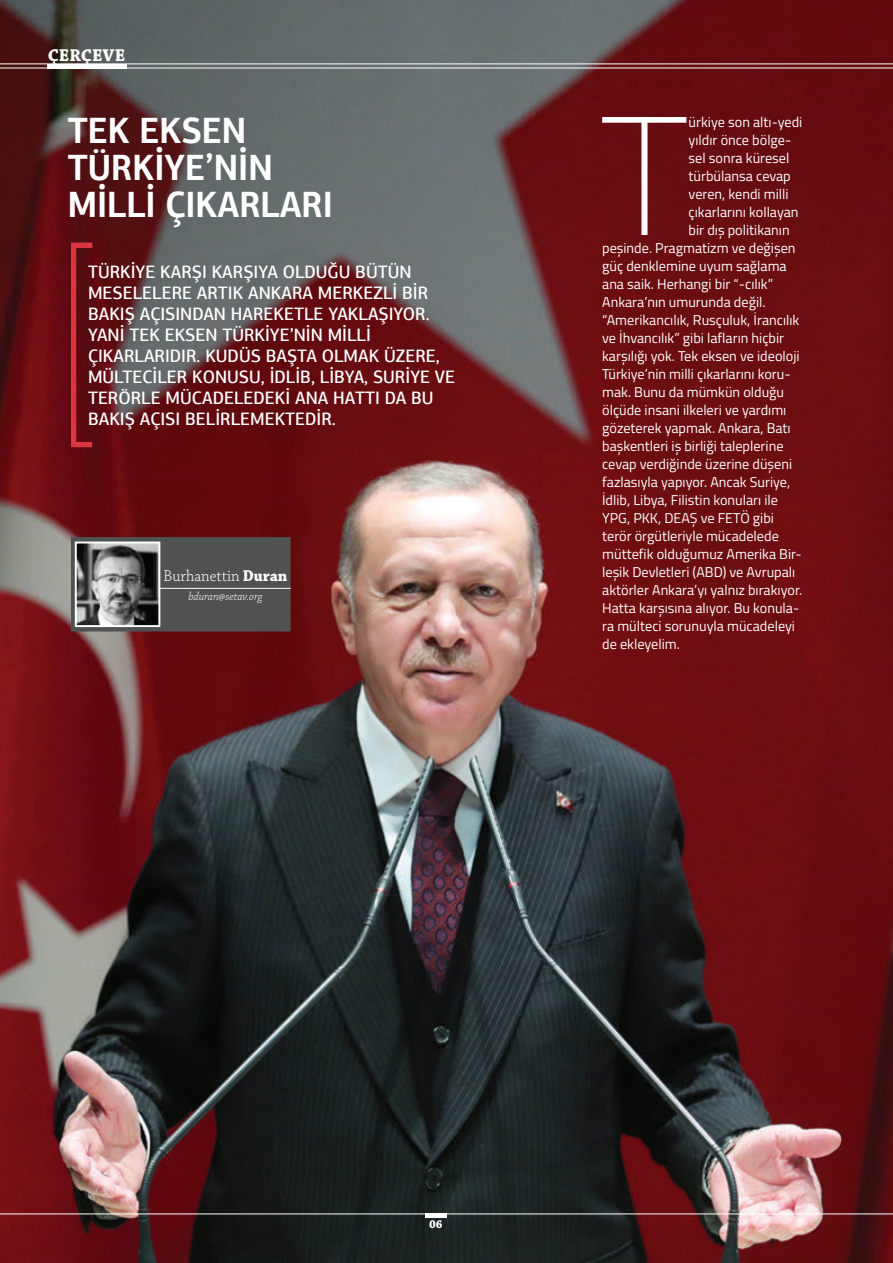
<style>
.page{position:relative;width:893px;height:1263px;background:#fff}
.page>*{position:absolute;margin:0;border:0;box-sizing:border-box;transform-origin:0 0}
.t1{font:100 168.6px "Titillium Web";color:#fff}
.t2{font:700 36.6px/36.9px "PF Agora Sans Pro";color:#fff;scale:.9 1}
.t3{font:500 18px/21px "PF Agora Sans Pro";color:#fff;scale:.95 1}
.t4{font:700 18px "Chaparral Pro";letter-spacing:.005em;color:#fff}
.t5{font:300 16.5px "Chaparral Pro";color:#fff;scale:.95 1}
.t6{font:14.25px "Titillium Web";color:#fff}
.t7{font:italic 300 12px "Chaparral Pro";color:#fff;scale:.95 1}
.t8{font:700 12px "Chaparral Pro";color:#fff}
.s1{font-weight:700}
</style>
<div class="page">
<img style="left:0;top:0;width:893px;height:1263px">
<svg style="left:68px;top:240px;width:29px;height:210px;background:#73131a"></svg>
<div style="left:71px;top:537px;width:220px;height:94px;background:#505252"></div>
<hr style="left:160px;top:588px;width:131px;height:1px;background:#fff">
<img style="left:78px;top:544px;width:79px;height:80px">
<div style="left:75px;top:541px;width:85px;height:86px;border:2px solid #fff"></div>
<hr style="left:47px;top:64px;width:79px;height:4px;background:#fff">
<hr style="left:0;top:64px;width:893px;height:1px;background:#fff">
<hr style="left:0;top:68px;width:893px;height:1px;background:#fff">
<hr style="left:425px;top:1214px;width:21px;height:4px;background:#fff">
<hr style="left:0;top:1214px;width:893px;height:1px;background:#fff">
<p class="t4" style="left:48px;top:44px;width:79px">ÇERÇEVE</p>
<h2 class="t2" style="left:68px;top:112px;width:296px">TEK EKSEN<br>TÜRKIYE’NIN<br>MILLI ÇIKARLARI</h2>
<p class="t3" style="left:88px;top:262px;width:388px">TÜRKIYE KARŞI KARŞIYA OLDUĞU BÜTÜN MESELELERE ARTIK ANKARA MERKEZLI BIR BAKIŞ AÇISINDAN HAREKETLE YAKLAŞIYOR.<br>YANI TEK EKSEN TÜRKIYE’NIN MILLI ÇIKARLARIDIR. KUDÜS BAŞTA OLMAK ÜZERE, MÜLTECILER KONUSU, İDLIB, LIBYA, SURIYE VE TERÖRLE MÜCADELEDEKI ANA HATTI DA BU BAKIŞ AÇISI BELIRLEMEKTEDIR.</p>
<p class="t5" style="left:164px;top:567px;width:132px">Burhanettin <span class="s1">Duran</span></p>
<p class="t7" style="left:188px;top:590px;width:79px">bduran@setav.org</p>
<h1 class="t1" style="left:600px;top:56px;width:90px">T</h1>
<p class="t6" style="left:689px;top:112px;width:115px">ürkiye son altı-yedi</p>
<p class="t6" style="left:689px;top:130px;width:104px">yıldır önce bölge-</p>
<p class="t6" style="left:689px;top:148px;width:102px">sel sonra küresel</p>
<p class="t6" style="left:689px;top:166px;width:104px">türbülansa cevap</p>
<p class="t6" style="left:689px;top:184px;width:101px">veren, kendi milli</p>
<p class="t6" style="left:689px;top:202px;width:111px">çıkarlarını kollayan</p>
<p class="t6" style="left:689px;top:220px;width:103px">bir dış politikanın</p>
<p class="t6" style="left:602px;top:238px;width:195px">peşinde. Pragmatizm ve değişen</p>
<p class="t6" style="left:602px;top:256px;width:186px">güç denklemine uyum sağlama</p>
<p class="t6" style="left:602px;top:274px;width:172px">ana saik. Herhangi bir “-cılık”</p>
<p class="t6" style="left:602px;top:292px;width:165px">Ankara’nın umurunda değil.</p>
<p class="t6" style="left:602px;top:310px;width:199px">“Amerikancılık, Rusçuluk, İrancılık</p>
<p class="t6" style="left:602px;top:328px;width:183px">ve İhvancılık” gibi lafların hiçbir</p>
<p class="t6" style="left:602px;top:346px;width:199px">karşılığı yok. Tek eksen ve ideoloji</p>
<p class="t6" style="left:602px;top:364px;width:190px">Türkiye’nin milli çıkarlarını koru-</p>
<p class="t6" style="left:602px;top:381px;width:183px">mak. Bunu da mümkün olduğu</p>
<p class="t6" style="left:602px;top:399px;width:186px">ölçüde insani ilkeleri ve yardımı</p>
<p class="t6" style="left:602px;top:417px;width:190px">gözeterek yapmak. Ankara, Batı</p>
<p class="t6" style="left:602px;top:435px;width:183px">başkentleri iş birliği taleplerine</p>
<p class="t6" style="left:602px;top:453px;width:191px">cevap verdiğinde üzerine düşeni</p>
<p class="t6" style="left:602px;top:471px;width:190px">fazlasıyla yapıyor. Ancak Suriye,</p>
<p class="t6" style="left:602px;top:489px;width:177px">İdlib, Libya, Filistin konuları ile</p>
<p class="t6" style="left:602px;top:507px;width:173px">YPG, PKK, DEAŞ ve FETÖ gibi</p>
<p class="t6" style="left:602px;top:525px;width:178px">terör örgütleriyle mücadelede</p>
<p class="t6" style="left:602px;top:543px;width:201px">müttefik olduğumuz Amerika Bir-</p>
<p class="t6" style="left:602px;top:561px;width:195px">leşik Devletleri (ABD) ve Avrupalı</p>
<p class="t6" style="left:602px;top:579px;width:202px">aktörler Ankara’yı yalnız bırakıyor.</p>
<p class="t6" style="left:602px;top:597px;width:199px">Hatta karşısına alıyor. Bu konula-</p>
<p class="t6" style="left:602px;top:615px;width:194px">ra mülteci sorunuyla mücadeleyi</p>
<p class="t6" style="left:602px;top:633px;width:79px">de ekleyelim.</p>
<p class="t8" style="left:429px;top:1217px;width:15px">06</p>
</div>
